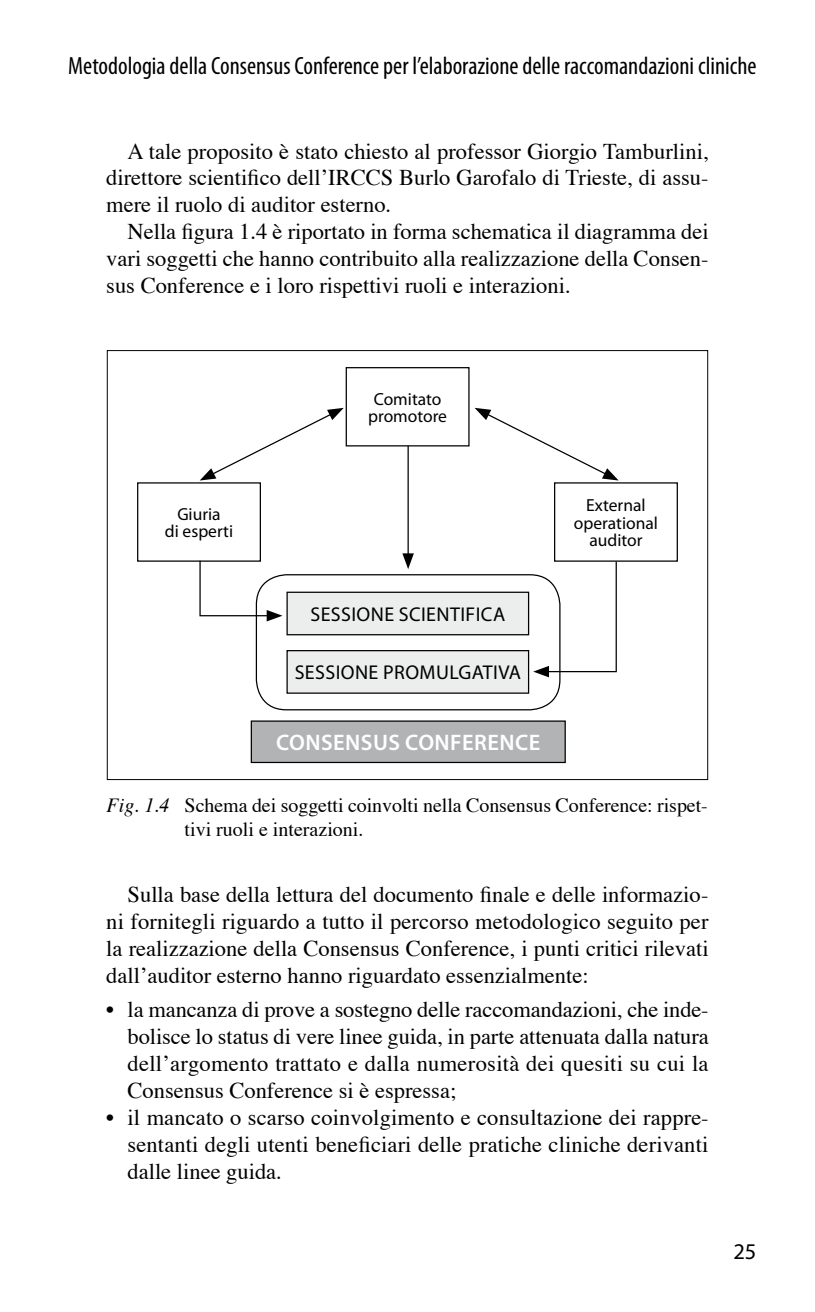
<style>
.page{position:relative;width:815px;height:1312px;background:#fff}
.page>*{position:absolute;margin:0;border:0;box-sizing:border-box;transform-origin:0 0}
.t1{font:condensed 25px "Myriad Pro";color:#000}
.t2{font:22.5px/26.8px "Times";color:#000;text-align:justify}
.t3{font:600 22.5px "Myriad Pro";letter-spacing:.02em;color:#fff}
.t4{font:22.5px "Myriad Pro";color:#000}
.t5{font:20px/23.8px "Times";letter-spacing:-.005em;color:#000}
.t6{font:20px "Myriad Pro";letter-spacing:.02em;color:#000}
.t7{font:17.5px/17.5px "Myriad Pro";color:#000;text-align:center}
.s1{font-style:italic}
</style>
<div class="page">
<div style="left:251px;top:721px;width:314px;height:41px;background:#b1b3b4"></div>
<div style="left:251px;top:720px;width:315px;height:43px;border:1px solid #000"></div>
<div style="left:346px;top:367px;width:124px;height:79px;border:1px solid #000"></div>
<div style="left:554px;top:482px;width:124px;height:79px;border:1px solid #000"></div>
<div style="left:137px;top:482px;width:124px;height:79px;border:1px solid #000"></div>
<div style="left:256px;top:574px;width:304px;height:136px;border:1px solid #000;border-radius:30px"></div>
<div style="left:287px;top:592px;width:242px;height:42px;background:#eceded"></div>
<div style="left:286px;top:591px;width:243px;height:44px;border:1px solid #000"></div>
<div style="left:287px;top:650px;width:242px;height:43px;background:#eceded"></div>
<div style="left:286px;top:650px;width:243px;height:43px;border:1px solid #000"></div>
<svg style="left:200px;top:408px;width:144px;height:72px"></svg>
<svg style="left:475px;top:408px;width:143px;height:72px"></svg>
<hr style="left:408px;top:445px;width:1px;height:112px;background:#000">
<svg style="left:402px;top:553px;width:12px;height:16px"></svg>
<svg style="left:199px;top:559px;width:83px;height:62px"></svg>
<svg style="left:533px;top:560px;width:84px;height:117px"></svg>
<p class="t1" style="left:68px;top:51px;width:690px">Metodologia della Consensus Conference per l’elaborazione delle raccomandazioni cliniche</p>
<p class="t2" style="left:106px;top:136px;width:604px;text-indent:21px">A tale proposito è stato chiesto al professor Giorgio Tamburlini, direttore scientifico dell’IRCCS Burlo Garofalo di Trieste, di assu&shy;mere il ruolo di auditor esterno.</p>
<p class="t2" style="left:106px;top:216px;width:604px;text-indent:21px">Nella figura 1.4 è riportato in forma schematica il diagramma dei vari soggetti che hanno contribuito alla realizzazione della Consen&shy;sus Conference e i loro rispettivi ruoli e interazioni.</p>
<p class="t7" style="left:165px;top:505px;width:70px">Giuria<br>di esperti</p>
<p class="t7" style="left:368px;top:389px;width:80px">Comitato promotore</p>
<p class="t6" style="left:310px;top:602px;width:196px">sessione scientifica</p>
<p class="t6" style="left:295px;top:660px;width:228px">sessione promulgativa</p>
<p class="t3" style="left:276px;top:728px;width:266px">CONSENSUS CONFERENCE</p>
<p class="t7" style="left:574px;top:496px;width:86px">External operational auditor</p>
<p class="t5" style="left:185px;top:791px;width:525px;text-indent:-78px"><span class="s1">Fig. 1.4</span> Schema dei soggetti coinvolti nella Consensus Conference: rispet&shy;tivi ruoli e interazioni.</p>
<p class="t2" style="left:106px;top:879px;width:604px;text-indent:21px">Sulla base della lettura del documento finale e delle informazio&shy;ni fornitegli riguardo a tutto il percorso metodologico seguito per la realizzazione della Consensus Conference, i punti critici rilevati dall’auditor esterno hanno riguardato essenzialmente:</p>
<p class="t2" style="left:128px;top:993px;width:583px;text-indent:-21px">• la mancanza di prove a sostegno delle raccomandazioni, che inde&shy;bolisce lo status di vere linee guida, in parte attenuata dalla natura dell’argomento trattato e dalla numerosità dei quesiti su cui la Consensus Conference si è espressa;</p>
<p class="t2" style="left:128px;top:1101px;width:583px;text-indent:-21px">• il mancato o scarso coinvolgimento e consultazione dei rappre&shy;sentanti degli utenti beneficiari delle pratiche cliniche derivanti dalle linee guida.</p>
<p class="t4" style="left:733px;top:1236px;width:25px">25</p>
</div>
